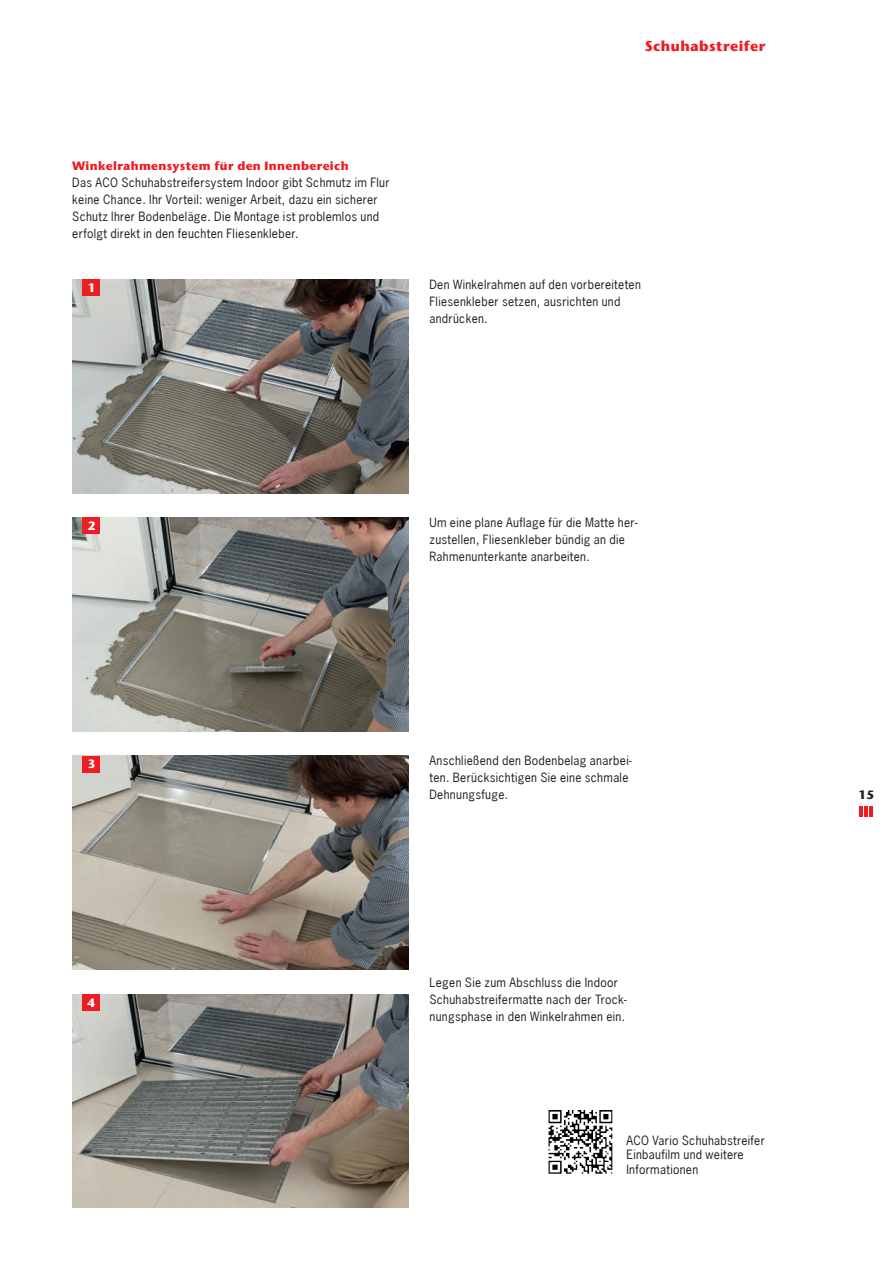
<style>
.page{position:relative;width:893px;height:1263px;background:#fff}
.page>*{position:absolute;margin:0;border:0;box-sizing:border-box;transform-origin:0 0}
.t1{font:700 14.25px "Stone Sans";letter-spacing:.03em;color:#ee1d23}
.t2{font:12px/17px "News Gothic";letter-spacing:.025em;color:#231f20}
.t3{font:700 12px "Stone Sans";letter-spacing:.03em;color:#ee1d23}
.t4{font:700 12px "Stone Sans";color:#fff}
.t5{font:700 12px "Stone Sans";color:#231f20}
</style>
<div class="page">
<hr style="left:859px;top:806px;width:4px;height:10px;background:#ee1d23">
<hr style="left:864px;top:806px;width:4px;height:10px;background:#ee1d23">
<hr style="left:869px;top:806px;width:4px;height:10px;background:#ee1d23">
<img style="left:72px;top:280px;width:336px;height:213px">
<img style="left:72px;top:518px;width:336px;height:213px">
<img style="left:72px;top:756px;width:336px;height:213px">
<img style="left:72px;top:994px;width:336px;height:214px">
<div style="left:83px;top:280px;width:17px;height:16px;background:#ee1d23"></div>
<div style="left:83px;top:518px;width:17px;height:16px;background:#ee1d23"></div>
<div style="left:83px;top:756px;width:17px;height:16px;background:#ee1d23"></div>
<div style="left:83px;top:994px;width:17px;height:16px;background:#ee1d23"></div>
<img style="left:549px;top:1110px;width:63px;height:48px">
<p class="t1" style="left:645px;top:38px;width:122px">Schuhabstreifer</p>
<p class="t3" style="left:72px;top:159px;width:278px">Winkelrahmensystem für den Innenbereich</p>
<p class="t2" style="left:72px;top:174px;width:319px">Das ACO Schuhabstreifersystem Indoor gibt Schmutz im Flur keine Chance. Ihr Vorteil: weniger Arbeit, dazu ein sicherer Schutz Ihrer Bodenbeläge. Die Montage ist problemlos und erfolgt direkt in den feuchten Fliesenkleber.</p>
<p class="t4" style="left:88px;top:281px;width:9px">1</p>
<p class="t2" style="left:429px;top:276px;width:213px">Den Winkelrahmen auf den vorbereiteten<br>Fliesenkleber setzen, ausrichten und andrücken.</p>
<p class="t4" style="left:88px;top:518px;width:9px">2</p>
<p class="t4" style="left:88px;top:757px;width:9px">3</p>
<p class="t4" style="left:87px;top:995px;width:9px">4</p>
<p class="t2" style="left:429px;top:514px;width:209px">Um eine plane Auflage für die Matte her&shy;zustellen, Fliesenkleber bündig an die<br>Rahmenunterkante anarbeiten.</p>
<p class="t2" style="left:429px;top:752px;width:204px">Anschließend den Bodenbelag anarbei&shy;ten. Berücksichtigen Sie eine schmale<br>Dehnungsfuge.</p>
<p class="t2" style="left:429px;top:973px;width:199px">Legen Sie zum Abschluss die Indoor<br>Schuhabstreifermatte nach der Trock&shy;nungsphase in den Winkelrahmen ein.</p>
<p class="t2" style="left:626px;top:1133px;width:140px;line-height:14.4px">ACO Vario Schuhabstreifer<br>Einbaufilm und weitere<br>Informationen</p>
<p class="t5" style="left:858px;top:788px;width:17px">15</p>
</div>
